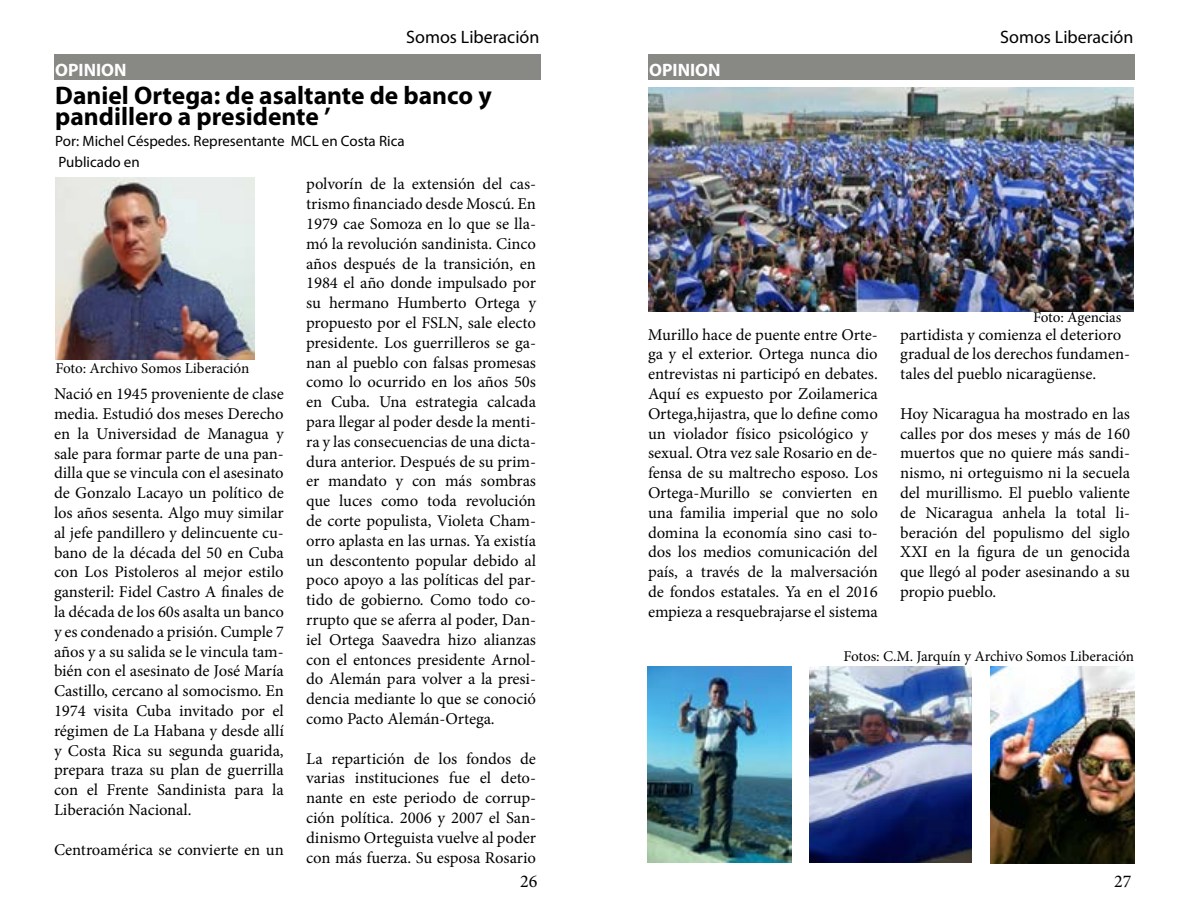
<style>
.page{position:relative;width:1188px;height:918px;background:#fff}
.page>*{position:absolute;margin:0;border:0;box-sizing:border-box;transform-origin:0 0}
.t1{font:700 25.5px/21px "Myriad Pro";color:#000}
.t2{font:18px "Myriad Pro";color:#000}
.t3{font:700 18px "Myriad Pro";color:#fff}
.t4{font:18px "Minion Pro";color:#000}
.t5{font:16.5px/19.8px "Minion Pro";color:#000;text-align:justify}
.t6{font:15px "Minion Pro";letter-spacing:-.01em;color:#000}
.t7{font:15px/21px "Myriad Pro";color:#000}
</style>
<div class="page">
<div style="left:54px;top:54px;width:486px;height:26px;background:#888885"></div>
<div style="left:648px;top:54px;width:486px;height:26px;background:#888885"></div>
<img style="left:55px;top:177px;width:200px;height:183px">
<img style="left:648px;top:666px;width:143px;height:197px">
<img style="left:991px;top:666px;width:143px;height:198px">
<img style="left:810px;top:666px;width:162px;height:197px">
<img style="left:648px;top:87px;width:485px;height:224px">
<p class="t3" style="left:55px;top:59px;width:73px">OPINION</p>
<p class="t2" style="left:406px;top:26px;width:135px">Somos Liberación</p>
<p class="t2" style="left:1000px;top:26px;width:135px">Somos Liberación</p>
<p class="t3" style="left:649px;top:59px;width:73px">OPINION</p>
<h1 class="t1" style="left:55px;top:84px;width:438px">Daniel Ortega: de asaltante de banco y pandillero a presidente ’</h1>
<p class="t7" style="left:55px;top:130px;width:351px">Por: Michel Céspedes. Representante MCL en Costa Rica<br>Publicado en</p>
<p class="t6" style="left:55px;top:358px;width:196px">Foto: Archivo Somos Liberación</p>
<p class="t5" style="left:54px;top:384px;width:232px">Nació en 1945 proveniente de clase media. Estudió dos meses Derecho en la Universidad de Managua y sale para formar parte de una pan&shy;dilla que se vincula con el asesinato de Gonzalo Lacayo un político de los años sesenta. Algo muy similar al jefe pandillero y delincuente cu&shy;bano de la década del 50 en Cuba con Los Pistoleros al mejor estilo gansteril: Fidel Castro A finales de la década de los 60s asalta un banco y es condenado a prisión. Cumple 7 años y a su salida se le vincula tam&shy;bién con el asesinato de José María Castillo, cercano al somocismo. En 1974 visita Cuba invitado por el régimen de La Habana y desde allí y Costa Rica su segunda guarida, prepara traza su plan de guerrilla con el Frente Sandinista para la Liberación Nacional.</p>
<p class="t5" style="left:54px;top:840px;width:232px">Centroamérica se convierte en un</p>
<p class="t5" style="left:306px;top:174px;width:232px">polvorín de la extensión del cas&shy;trismo financiado desde Moscú. En 1979 cae Somoza en lo que se lla&shy;mó la revolución sandinista. Cinco años después de la transición, en 1984 el año donde impulsado por su hermano Humberto Ortega y propuesto por el FSLN, sale electo presidente. Los guerrilleros se ga&shy;nan al pueblo con falsas promesas como lo ocurrido en los años 50s en Cuba. Una estrategia calcada para llegar al poder desde la menti&shy;ra y las consecuencias de una dicta&shy;dura anterior. Después de su prim&shy;er mandato y con más sombras que luces como toda revolución de corte populista, Violeta Cham&shy;orro aplasta en las urnas. Ya existía un descontento popular debido al poco apoyo a las políticas del par&shy;tido de gobierno. Como todo co&shy;rrupto que se aferra al poder, Dan&shy;iel Ortega Saavedra hizo alianzas con el entonces presidente Arnol&shy;do Alemán para volver a la presi&shy;dencia mediante lo que se conoció como Pacto Alemán-Ortega.</p>
<p class="t5" style="left:306px;top:748px;width:232px">La repartición de los fondos de varias instituciones fue el deto&shy;nante en este periodo de corrup&shy;ción política. 2006 y 2007 el San&shy;dinismo Orteguista vuelve al poder con más fuerza. Su esposa Rosario</p>
<p class="t4" style="left:520px;top:870px;width:19px">26</p>
<p class="t6" style="left:1033px;top:307px;width:90px">Foto: Agencias</p>
<p class="t5" style="left:648px;top:324px;width:232px;text-align:left">Murillo hace de puente entre Orte&shy;ga y el exterior. Ortega nunca dio entrevistas ni participó en debates.<br>Aquí es expuesto por Zoilamerica Ortega,hijastra, que lo define como un violador físico psicológico y sexual. Otra vez sale Rosario en de&shy;fensa de su maltrecho esposo. Los Ortega-Murillo se convierten en una familia imperial que no solo domina la economía sino casi to&shy;dos los medios comunicación del país, a través de la malversación de fondos estatales. Ya en el 2016 empieza a resquebrajarse el sistema</p>
<p class="t5" style="left:900px;top:324px;width:232px;text-align:left">partidista y comienza el deterioro gradual de los derechos fundamen&shy;tales del pueblo nicaragüense.</p>
<p class="t5" style="left:900px;top:404px;width:232px">Hoy Nicaragua ha mostrado en las calles por dos meses y más de 160 muertos que no quiere más sandi&shy;nismo, ni orteguismo ni la secuela del murillismo. El pueblo valiente de Nicaragua anhela la total li&shy;beración del populismo del siglo XXI en la figura de un genocida que llegó al poder asesinando a su propio pueblo.</p>
<p class="t6" style="left:843px;top:646px;width:293px">Fotos: C.M. Jarquín y Archivo Somos Liberación</p>
<p class="t4" style="left:1114px;top:870px;width:19px">27</p>
</div>
